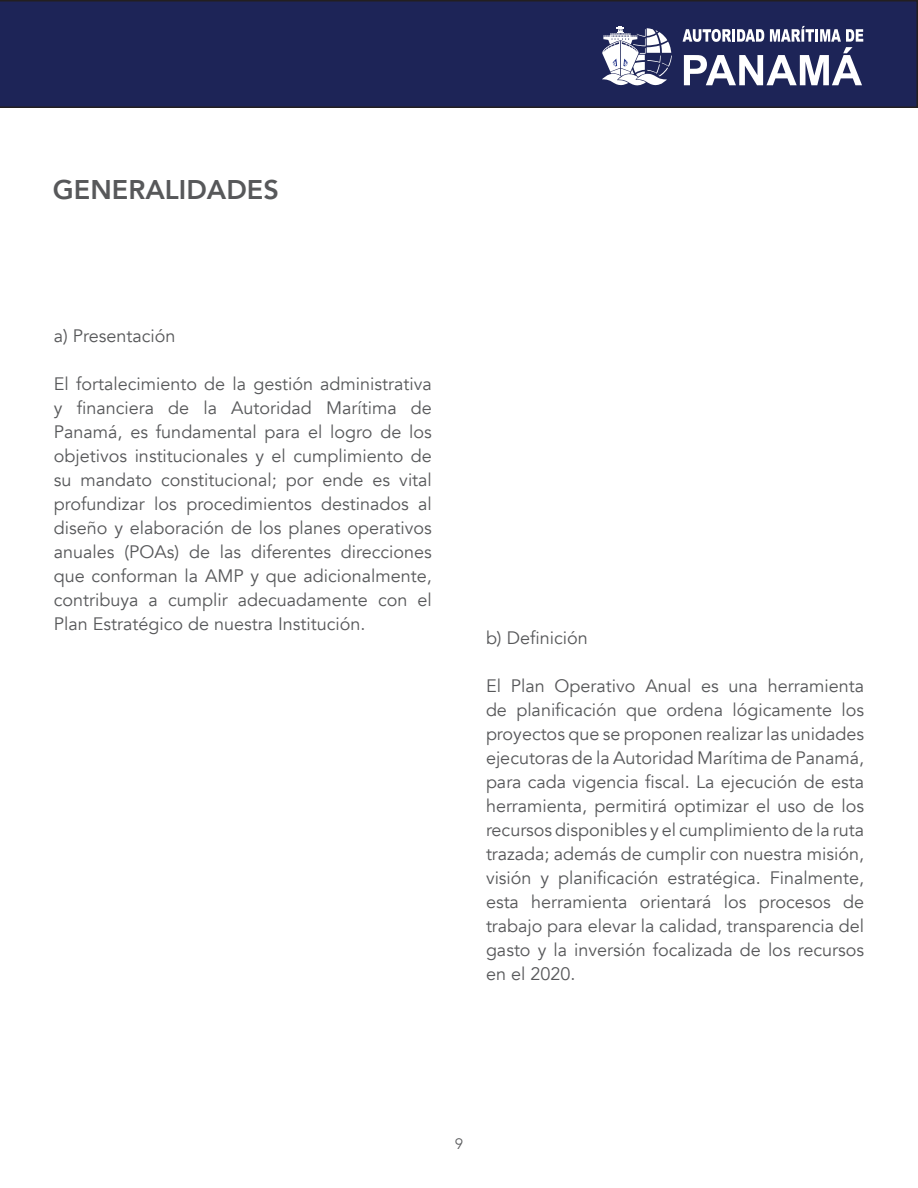
<style>
.page{position:relative;width:918px;height:1188px;background:#fff}
.page>*{position:absolute;margin:0;border:0;box-sizing:border-box;transform-origin:0 0}
.t1{font:800 27px "Avenir";color:#57585a}
.t2{font:18px/24px "Avenir";color:#57585a;text-align:justify}
.t3{font:300 15px "Avenir";color:#57585a}
</style>
<div class="page">
<div style="left:0;top:0;width:918px;height:108px;background:#1d2457"></div>
<svg style="left:683px;top:26px;width:180px;height:59px"></svg>
<svg style="left:601px;top:26px;width:71px;height:60px"></svg>
<p class="t1" style="left:53px;top:169px;width:227px">GENERALIDADES</p>
<p class="t2" style="left:54px;top:324px;width:123px">a) Presentación</p>
<p class="t2" style="left:54px;top:372px;width:380px">El fortalecimiento de la gestión administrativa y financiera de la Autoridad Marítima de Panamá, es fundamental para el logro de los objetivos institucionales y el cumplimiento de su mandato constitucional; por ende es vital profundizar los procedimientos destinados al diseño y elaboración de los planes operativos anuales (POAs) de las diferentes direcciones que conforman la AMP y que adicionalmente, contribuya a cumplir adecuadamente con el Plan Estratégico de nuestra Institución.</p>
<p class="t2" style="left:486px;top:627px;width:103px">b) Definición</p>
<p class="t2" style="left:486px;top:675px;width:380px">El Plan Operativo Anual es una herramienta de planificación que ordena lógicamente los proyectos que se proponen realizar las unidades ejecutoras de la Autoridad Marítima de Panamá, para cada vigencia fiscal. La ejecución de esta herramienta, permitirá optimizar el uso de los recursos disponibles y el cumplimiento de la ruta trazada; además de cumplir con nuestra misión, visión y planificación estratégica. Finalmente, esta herramienta orientará los procesos de trabajo para elevar la calidad, transparencia del gasto y la inversión focalizada de los recursos en el 2020.</p>
<p class="t3" style="left:455px;top:1135px;width:9px">9</p>
</div>
